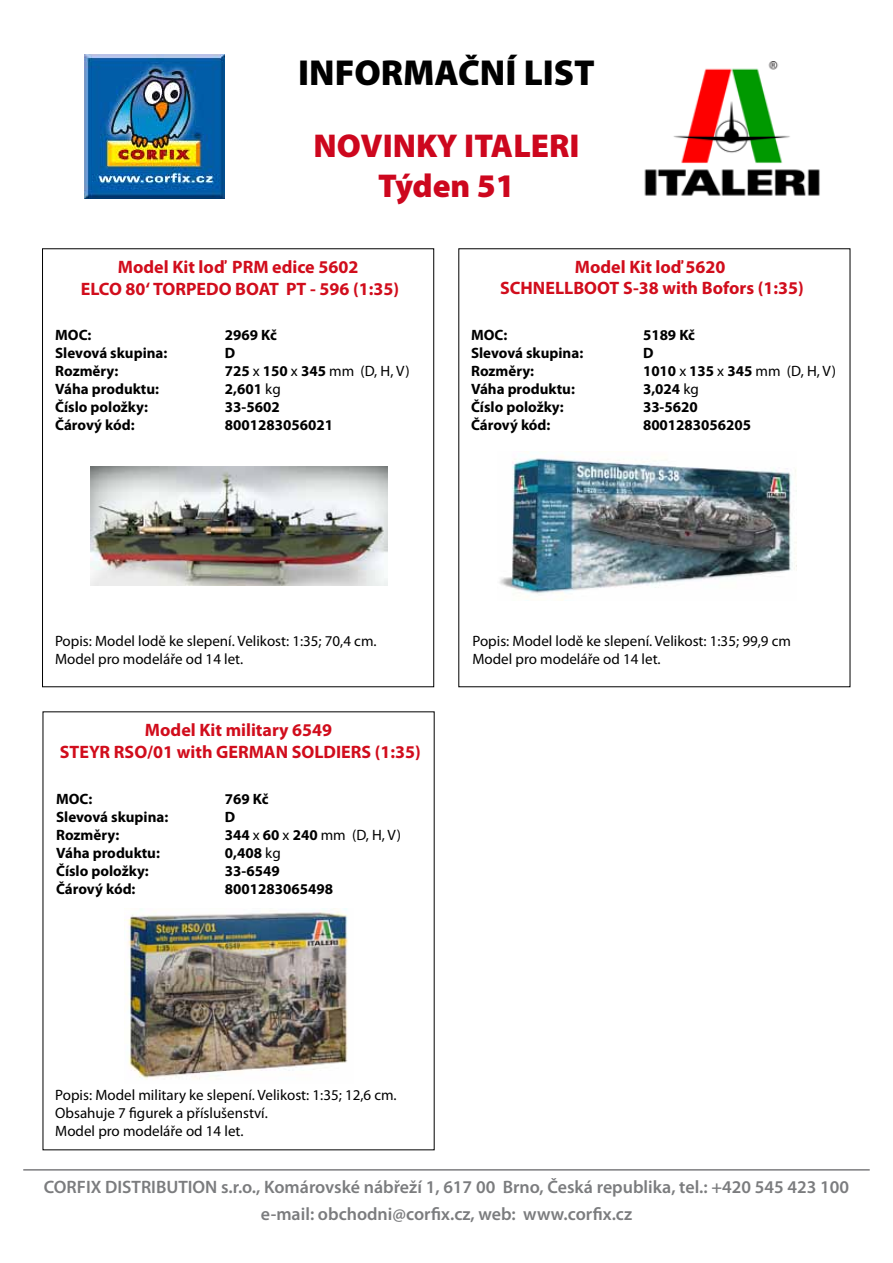
<style>
.page{position:relative;width:893px;height:1263px;background:#fff}
.page>*{position:absolute;margin:0;border:0;box-sizing:border-box;transform-origin:0 0}
.t1{font:900 36.3px "Myriad Pro";color:#000}
.t2{font:900 33.15px/39.8px "Myriad Pro";color:#cd071e;text-align:center}
.t3{font:700 18px/21.6px "Myriad Pro";color:#d10d1c;text-align:center}
.t4{font:600 18px/27px "Myriad Pro";color:#7b7c7e;text-align:center}
.t5{font:700 15px/18px "Myriad Pro";color:#000}
.t6{font:15px/18px "Myriad Pro";color:#000}
.s1{font-weight:400}
</style>
<div class="page">
<hr style="left:23px;top:1169px;width:847px;height:1px;background:#7b7c7e">
<img style="left:90px;top:466px;width:298px;height:119px">
<img style="left:499px;top:455px;width:297px;height:145px">
<img style="left:124px;top:908px;width:224px;height:172px">
<img style="left:644px;top:62px;width:176px;height:134px">
<img style="left:85px;top:54px;width:140px;height:145px">
<h1 class="t1" style="left:298px;top:52px;width:298px">INFORMAČNÍ LIST</h1>
<h2 class="t2" style="left:313px;top:126px;width:268px">NOVINKY ITALERI<br>Týden 51</h2>
<p class="t3" style="left:81px;top:255px;width:320px">Model Kit loď PRM edice 5602<br>ELCO 80‘ TORPEDO BOAT PT - 596 (1:35)</p>
<p class="t3" style="left:500px;top:255px;width:305px">Model Kit loď 5620<br>SCHNELLBOOT S-38 with Bofors (1:35)</p>
<p class="t5" style="left:55px;top:325px;width:114px">MOC:<br>Slevová skupina:<br>Rozměry:<br>Váha produktu:<br>Číslo položky:<br>Čárový kód:</p>
<p class="t5" style="left:225px;top:325px;width:54px">2969 Kč</p>
<p class="t5" style="left:643px;top:325px;width:54px">5189 Kč</p>
<p class="t5" style="left:471px;top:326px;width:114px">MOC:<br>Slevová skupina:<br>Rozměry:<br>Váha produktu:<br>Číslo položky:<br>Čárový kód:</p>
<p class="t5" style="left:225px;top:343px;width:186px">D<br>725 <span class="s1">x</span> 150 <span class="s1">x</span> 345 <span class="s1">mm (D, H, V)<br></span>2,601 <span class="s1">kg<br></span>33-5602<br>8001283056021</p>
<p class="t5" style="left:643px;top:344px;width:194px">D<br>1010 <span class="s1">x</span> 135 <span class="s1">x</span> 345 <span class="s1">mm (D, H, V)<br></span>3,024 <span class="s1">kg<br></span>33-5620<br>8001283056205</p>
<p class="t6" style="left:55px;top:632px;width:323px">Popis: Model lodě ke slepení. Velikost: 1:35; 70,4 cm.<br>Model pro modeláře od 14 let.</p>
<p class="t6" style="left:472px;top:632px;width:320px">Popis: Model lodě ke slepení. Velikost: 1:35; 99,9 cm<br>Model pro modeláře od 14 let.</p>
<p class="t3" style="left:60px;top:719px;width:362px">Model Kit military 6549<br>STEYR RSO/01 with GERMAN SOLDIERS (1:35)</p>
<p class="t5" style="left:56px;top:789px;width:114px">MOC:<br>Slevová skupina:<br>Rozměry:<br>Váha produktu:<br>Číslo položky:<br>Čárový kód:</p>
<p class="t5" style="left:225px;top:789px;width:45px">769 Kč</p>
<p class="t5" style="left:225px;top:807px;width:178px">D<br>344 <span class="s1">x</span> 60 <span class="s1">x</span> 240 <span class="s1">mm (D, H, V)<br></span>0,408 <span class="s1">kg<br></span>33-6549<br>8001283065498</p>
<p class="t6" style="left:55px;top:1086px;width:343px">Popis: Model military ke slepení. Velikost: 1:35; 12,6 cm.<br>Obsahuje 7 figurek a příslušenství.<br>Model pro modeláře od 14 let.</p>
<p class="t4" style="left:44px;top:1173px;width:807px">CORFIX DISTRIBUTION s.r.o., Komárovské nábřeží 1, 617 00 Brno, Česká republika, tel.: +420 545 423 100 e-mail: obchodni@corfix.cz, web: www.corfix.cz</p>
</div>
